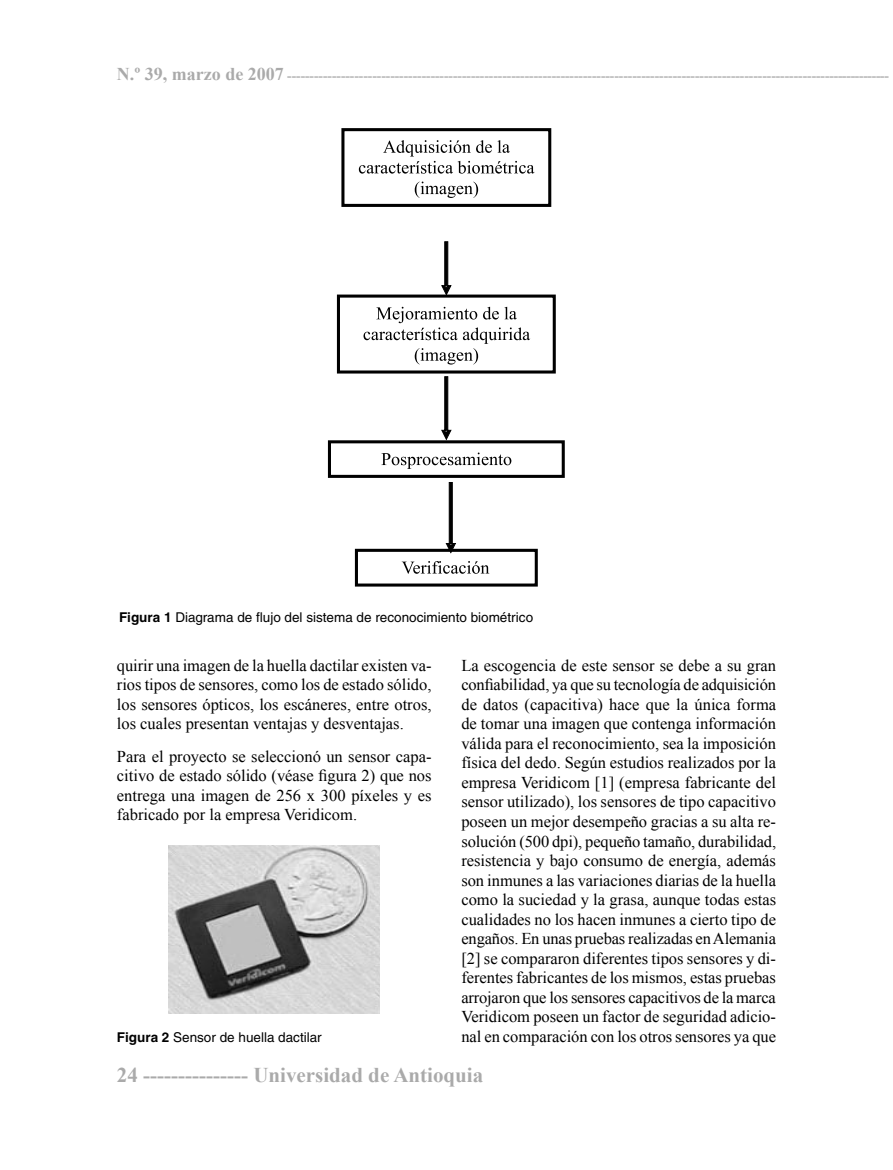
<style>
.page{position:relative;width:893px;height:1170px;background:#fff}
.page>*{position:absolute;margin:0;border:0;box-sizing:border-box;transform-origin:0 0}
.t1{font:700 21px "Times New Roman";color:#aaa}
.C__de_texto_ingeniería{font:16.5px/19.5px "Times New Roman";color:#000;text-align:justify}
.t2{font:700 13.5px "Times New Roman";color:#aaa}
.Tit__figura{font:13.5px "Helvetica";color:#000}
.s1{font-size:18px}
.s2{font-weight:700}
</style>
<div class="page">
<div style="left:341px;top:128px;width:210px;height:79px;border:3px solid #000"></div>
<svg style="left:359px;top:140px;width:175px;height:34px"></svg>
<svg style="left:415px;top:181px;width:63px;height:17px"></svg>
<div style="left:337px;top:294px;width:219px;height:79px;border:3px solid #000"></div>
<svg style="left:363px;top:307px;width:167px;height:57px"></svg>
<div style="left:328px;top:440px;width:237px;height:38px;border:3px solid #000"></div>
<svg style="left:381px;top:452px;width:130px;height:17px"></svg>
<div style="left:355px;top:548px;width:183px;height:38px;border:3px solid #000"></div>
<svg style="left:402px;top:561px;width:87px;height:12px"></svg>
<svg style="left:442px;top:241px;width:9px;height:54px"></svg>
<svg style="left:442px;top:376px;width:9px;height:63px"></svg>
<svg style="left:446px;top:482px;width:10px;height:71px"></svg>
<img style="left:169px;top:845px;width:211px;height:168px">
<p class="t2" style="left:117px;top:66px;width:774px"><span class="s1">N.º 39, marzo de 2007</span> ---------------------------------------------------------------------------------------------------------------------------------------</p>
<p class="Tit__figura" style="left:119px;top:609px;width:416px"><span class="s2">Figura 1</span> Diagrama de flujo del sistema de reconocimiento biométrico</p>
<p class="C__de_texto_ingeniería" style="left:117px;top:655px;width:316px">quirir una imagen de la huella dactilar existen va&shy;rios tipos de sensores, como los de estado sólido, los sensores ópticos, los escáneres, entre otros, los cuales presentan ventajas y desventajas.</p>
<p class="C__de_texto_ingeniería" style="left:117px;top:746px;width:316px">Para el proyecto se seleccionó un sensor capa&shy;citivo de estado sólido (véase figura 2) que nos entrega una imagen de 256 x 300 píxeles y es fabricado por la empresa Veridicom.</p>
<p class="C__de_texto_ingeniería" style="left:461px;top:655px;width:316px">La escogencia de este sensor se debe a su gran confiabilidad, ya que su tecnología de adquisición de datos (capacitiva) hace que la única forma de tomar una imagen que contenga información válida para el reconocimiento, sea la imposición física del dedo. Según estudios realizados por la empresa Veridicom [1] (empresa fabricante del sensor utilizado), los sensores de tipo capacitivo poseen un mejor desempeño gracias a su alta re&shy;solución (500 dpi), pequeño tamaño, durabilidad, resistencia y bajo consumo de energía, además son inmunes a las variaciones diarias de la huella como la suciedad y la grasa, aunque todas estas cualidades no los hacen inmunes a cierto tipo de engaños. En unas pruebas realizadas en Alemania [2] se compararon diferentes tipos sensores y di&shy;ferentes fabricantes de los mismos, estas pruebas arrojaron que los sensores capacitivos de la marca Veridicom poseen un factor de seguridad adicio&shy;nal en comparación con los otros sensores ya que</p>
<p class="Tit__figura" style="left:117px;top:1029px;width:206px"><span class="s2">Figura 2</span> Sensor de huella dactilar</p>
<p class="t1" style="left:117px;top:1060px;width:368px">24 --------------- Universidad de Antioquia</p>
</div>
